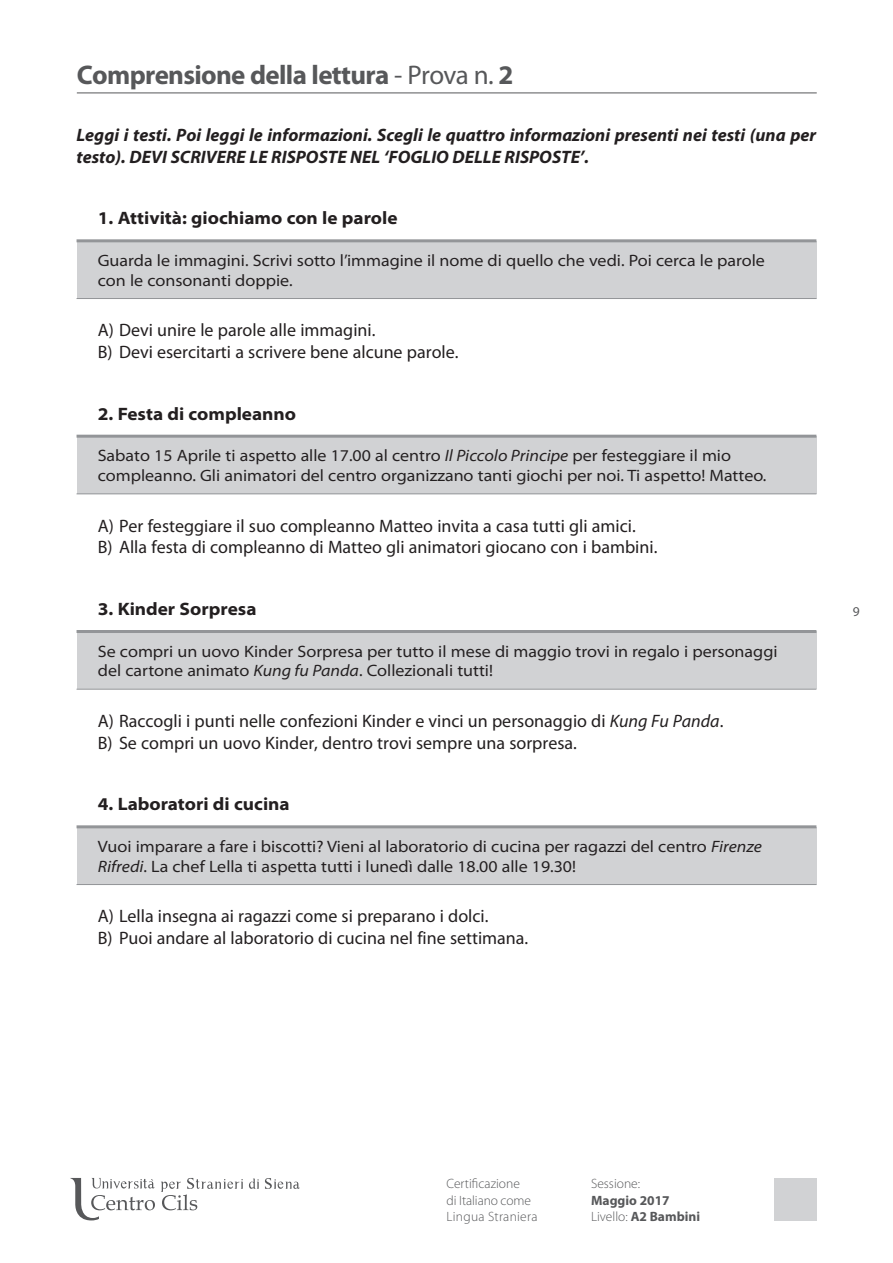
<style>
.page{position:relative;width:893px;height:1263px;background:#fff}
.page>*{position:absolute;margin:0;border:0;box-sizing:border-box;transform-origin:0 0}
.t1{font:700 27px "Myriad Pro";letter-spacing:-.025em;color:#57585a}
.t2{font:18px/21.8px "Myriad Pro";color:#231f20}
.t3{font:italic 700 18px/21.8px "Myriad Pro";color:#231f20}
.t4{font:700 semi-expanded 18px "Myriad Pro";color:#231f20}
.t5{font:semi-expanded 16.5px/19.8px "Myriad Pro";color:#231f20}
.t6{font:300 13.5px/16.5px "Myriad Pro";color:#57585a}
.t7{font:700 13.5px/16.5px "Myriad Pro";color:#57585a}
.t8{font:13.5px "Myriad Pro";color:#57585a}
.s1{font-weight:400}
.s2{font-style:italic}
.s3{font-weight:300}
</style>
<div class="page">
<svg style="left:161px;top:1178px;width:82px;height:32px"></svg>
<svg style="left:265px;top:1178px;width:35px;height:11px"></svg>
<svg style="left:249px;top:1178px;width:10px;height:11px"></svg>
<svg style="left:70px;top:1178px;width:85px;height:42px"></svg>
<div style="left:774px;top:1178px;width:42px;height:42px;background:#d1d2d4"></div>
<hr style="left:77px;top:93px;width:740px;height:1px;background:#57585a">
<div style="left:77px;top:241px;width:739px;height:57px;background:#d1d2d4"></div>
<hr style="left:77px;top:239px;width:739px;height:3px;background:#939598">
<hr style="left:77px;top:298px;width:739px;height:1px;background:#939598">
<div style="left:77px;top:436px;width:739px;height:58px;background:#d1d2d4"></div>
<hr style="left:77px;top:435px;width:739px;height:3px;background:#939598">
<hr style="left:77px;top:493px;width:739px;height:1px;background:#939598">
<div style="left:77px;top:631px;width:739px;height:58px;background:#d1d2d4"></div>
<hr style="left:77px;top:630px;width:739px;height:3px;background:#939598">
<hr style="left:77px;top:689px;width:739px;height:1px;background:#939598">
<div style="left:77px;top:827px;width:739px;height:57px;background:#d1d2d4"></div>
<hr style="left:77px;top:825px;width:739px;height:3px;background:#939598">
<hr style="left:77px;top:884px;width:739px;height:1px;background:#939598">
<h1 class="t1" style="left:77px;top:57px;width:438px">Comprensione della lettura <span class="s1">- Prova n.</span> 2</h1>
<p class="t3" style="left:77px;top:124px;width:741px">Leggi i testi. Poi leggi le informazioni. Scegli le quattro informazioni presenti nei testi (una per testo). DEVI SCRIVERE LE RISPOSTE NEL ‘FOGLIO DELLE RISPOSTE’.</p>
<p class="t4" style="left:98px;top:208px;width:301px">1. Attività: giochiamo con le parole</p>
<p class="t5" style="left:98px;top:251px;width:669px">Guarda le immagini. Scrivi sotto l’immagine il nome di quello che vedi. Poi cerca le parole con le consonanti doppie.</p>
<p class="t2" style="left:98px;top:319px;width:362px">A) Devi unire le parole alle immagini.<br>B) Devi esercitarti a scrivere bene alcune parole.</p>
<p class="t4" style="left:98px;top:403px;width:200px">2. Festa di compleanno</p>
<p class="t5" style="left:98px;top:446px;width:670px">Sabato 15 Aprile ti aspetto alle 17.00 al centro <span class="s2">Il Piccolo Principe</span> per festeggiare il mio compleanno. Gli animatori del centro organizzano tanti giochi per noi. Ti aspetto! Matteo.</p>
<p class="t2" style="left:98px;top:514px;width:561px">A) Per festeggiare il suo compleanno Matteo invita a casa tutti gli amici.<br>B) Alla festa di compleanno di Matteo gli animatori giocano con i bambini.</p>
<p class="t4" style="left:98px;top:599px;width:160px">3. Kinder Sorpresa</p>
<p class="t5" style="left:98px;top:641px;width:681px">Se compri un uovo Kinder Sorpresa per tutto il mese di maggio trovi in regalo i personaggi del cartone animato <span class="s2">Kung fu Panda</span>. Collezionali tutti!</p>
<p class="t2" style="left:98px;top:710px;width:627px">A) Raccogli i punti nelle confezioni Kinder e vinci un personaggio di <span class="s2">Kung Fu Panda</span>.<br>B) Se compri un uovo Kinder, dentro trovi sempre una sorpresa.</p>
<p class="t4" style="left:98px;top:794px;width:193px">4. Laboratori di cucina</p>
<p class="t5" style="left:98px;top:837px;width:666px">Vuoi imparare a fare i biscotti? Vieni al laboratorio di cucina per ragazzi del centro <span class="s2">Firenze<br>Rifredi</span>. La chef Lella ti aspetta tutti i lunedì dalle 18.00 alle 19.30!</p>
<p class="t2" style="left:98px;top:905px;width:432px">A) Lella insegna ai ragazzi come si preparano i dolci.<br>B) Puoi andare al laboratorio di cucina nel fine settimana.</p>
<p class="t8" style="left:853px;top:603px;width:8px">9</p>
<p class="t6" style="left:446px;top:1175px;width:93px">Certificazione<br>di Italiano come<br>Lingua Straniera</p>
<p class="t6" style="left:591px;top:1175px;width:51px">Sessione:</p>
<p class="t7" style="left:591px;top:1191px;width:111px">Maggio 2017<br><span class="s3">Livello:</span> A2 Bambini</p>
</div>
